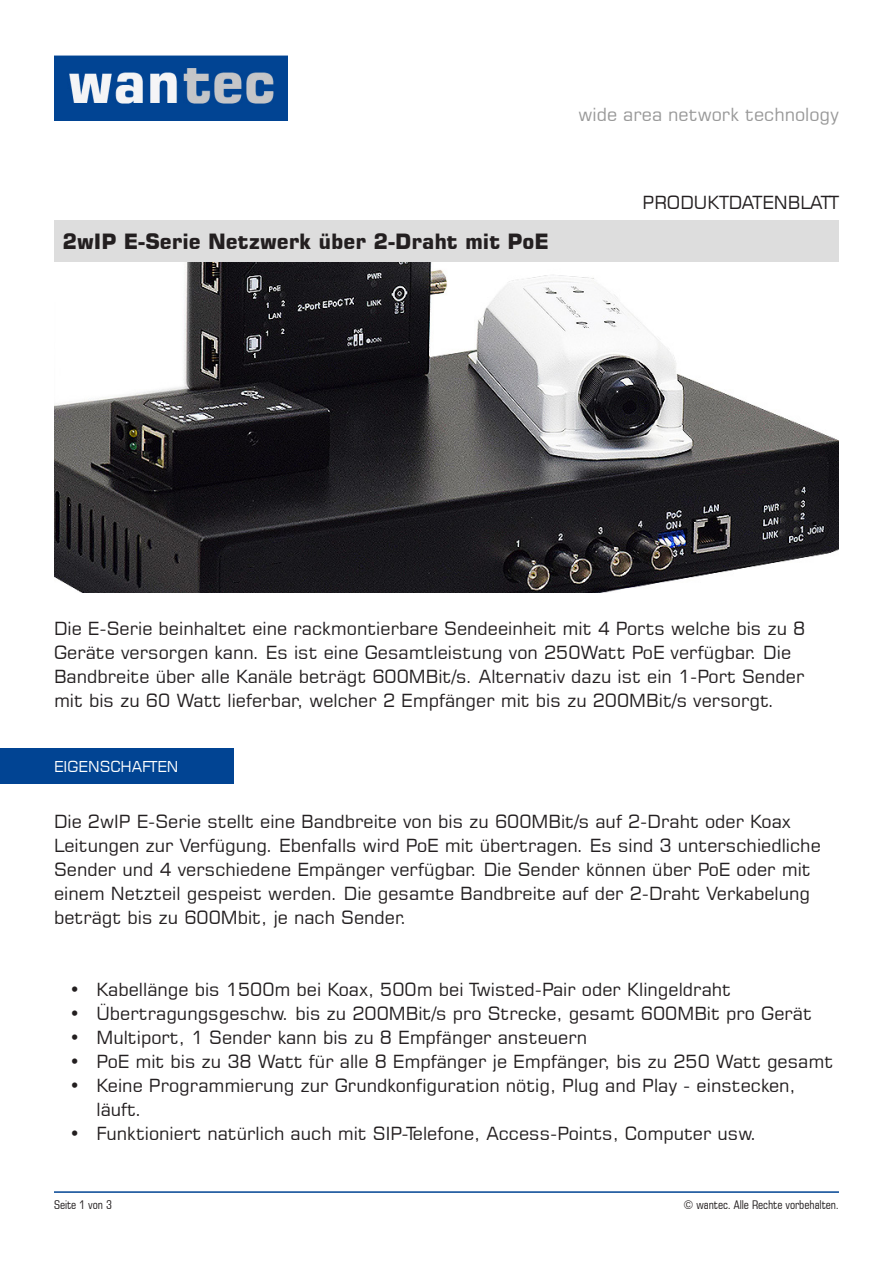
<style>
.page{position:relative;width:893px;height:1263px;background:#fff}
.page>*{position:absolute;margin:0;border:0;box-sizing:border-box;transform-origin:0 0}
.t1{font:700 21px "Square 721 BT";color:#231f20}
.t2{font:18px/24px "Square 721 BT";color:#231f20}
.t3{font:18px "Square 721 BT";color:#999}
.t4{font:15px "Square 721 BT";color:#fff}
.t5{font:condensed 12px "Square 721 BT";color:#231f20}
</style>
<div class="page">
<img style="left:54px;top:55px;width:234px;height:66px">
<hr style="left:54px;top:1191px;width:785px;height:2px;background:#014493">
<div style="left:54px;top:220px;width:785px;height:42px;background:#ddd"></div>
<div style="left:0;top:748px;width:234px;height:35px;background:#014493"></div>
<img style="left:54px;top:262px;width:785px;height:330px">
<p class="t3" style="left:578px;top:103px;width:262px">wide area network technology</p>
<p class="t1" style="left:63px;top:229px;width:488px">2wIP E-Serie Netzwerk über 2-Draht mit PoE</p>
<p class="t2" style="left:643px;top:190px;width:198px">PRODUKTDATENBLATT</p>
<p class="t2" style="left:54px;top:616px;width:753px">Die E-Serie beinhaltet eine rackmontierbare Sendeeinheit mit 4 Ports welche bis zu 8<br>Geräte versorgen kann. Es ist eine Gesamtleistung von 250Watt PoE verfügbar. Die Bandbreite über alle Kanäle beträgt 600MBit/s. Alternativ dazu ist ein 1-Port Sender mit bis zu 60 Watt lieferbar, welcher 2 Empfänger mit bis zu 200MBit/s versorgt.</p>
<p class="t4" style="left:54px;top:757px;width:126px">EIGENSCHAFTEN</p>
<p class="t2" style="left:54px;top:809px;width:768px">Die 2wIP E-Serie stellt eine Bandbreite von bis zu 600MBit/s auf 2-Draht oder Koax Leitungen zur Verfügung. Ebenfalls wird PoE mit übertragen. Es sind 3 unterschiedliche Sender und 4 verschiedene Empänger verfügbar. Die Sender können über PoE oder mit einem Netzteil gespeist werden. Die gesamte Bandbreite auf der 2-Draht Verkabelung beträgt bis zu 600Mbit, je nach Sender.</p>
<p class="t2" style="left:70px;top:977px;width:663px">• Kabellänge bis 1500m bei Koax, 500m bei Twisted-Pair oder Klingeldraht</p>
<p class="t2" style="left:70px;top:1001px;width:744px">• Übertragungsgeschw. bis zu 200MBit/s pro Strecke, gesamt 600MBit pro Gerät</p>
<p class="t2" style="left:70px;top:1025px;width:519px">• Multiport, 1 Sender kann bis zu 8 Empfänger ansteuern</p>
<p class="t2" style="left:70px;top:1049px;width:765px">• PoE mit bis zu 38 Watt für alle 8 Empfänger je Empfänger, bis zu 250 Watt gesamt</p>
<p class="t2" style="left:97px;top:1073px;width:701px;text-indent:-27px">• Keine Programmierung zur Grundkonfiguration nötig, Plug and Play - einstecken, läuft.</p>
<p class="t2" style="left:70px;top:1121px;width:689px">• Funktioniert natürlich auch mit SIP-Telefone, Access-Points, Computer usw.</p>
<p class="t5" style="left:54px;top:1197px;width:60px">Seite 1 von 3</p>
<p class="t5" style="left:683px;top:1197px;width:157px">© wantec. Alle Rechte vorbehalten.</p>
</div>
